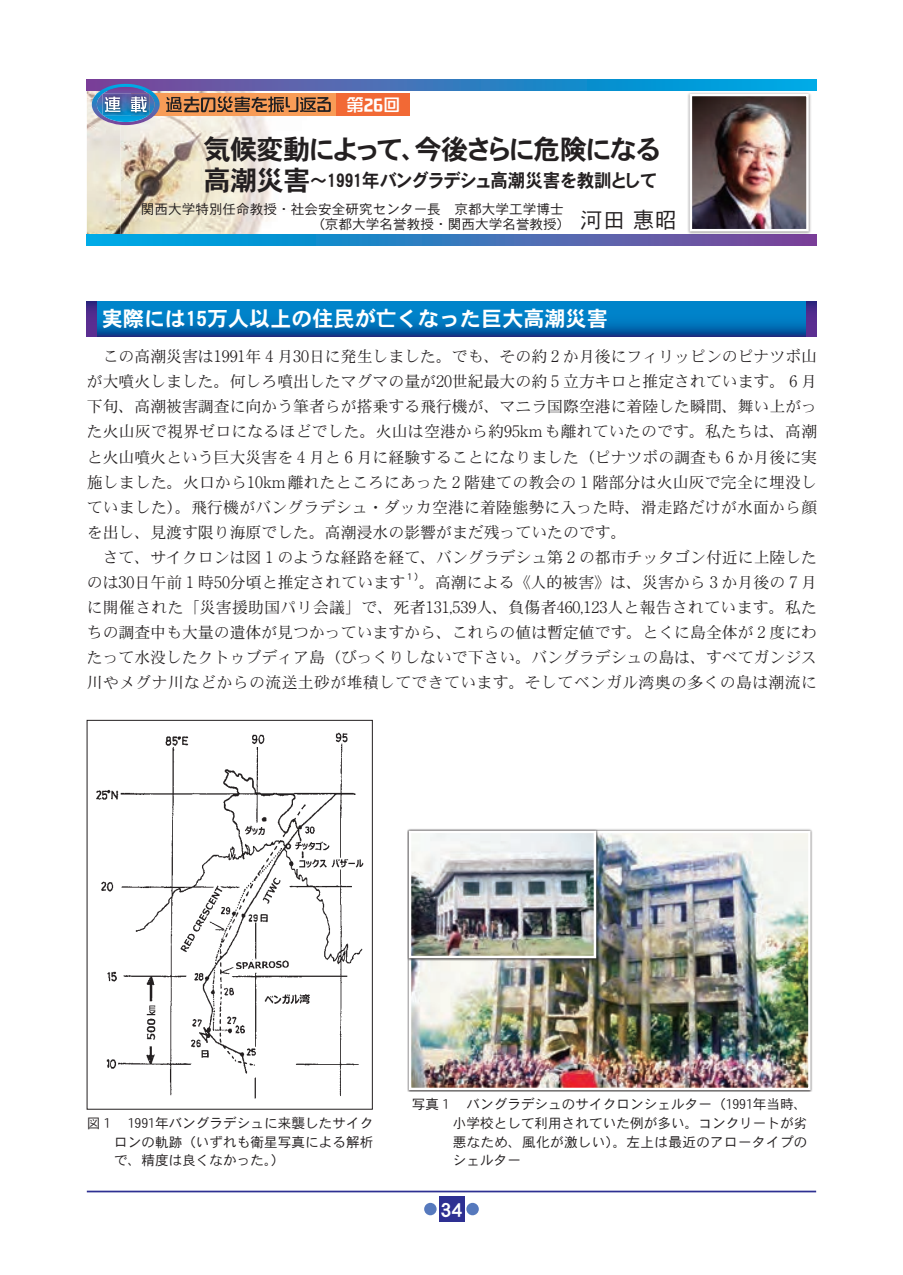
<style>
.page{position:relative;width:903px;height:1275px;background:#fff}
.page>*{position:absolute;margin:0;border:0;box-sizing:border-box;transform-origin:0 0}
.t1{font:27.3px "DFHS Gothic Std W7";letter-spacing:-.09em;color:#231f20}
.t2{font:22.4px "DFHS Gothic Std W3";color:#231f20}
.t3{font:21px "DFHS Gothic Std W7";color:#fff}
.t4{font:18.55px "DFHS Gothic Std W7";letter-spacing:-.05em;color:#231f20;scale:.94 1}
.t5{font:17.32px "DF So Gei Std W5";color:#fff}
.t6{font:15.92px/25px "DFHS Mincho Std W3";color:#231f20}
.t7{font:13.65px/18.6px "DFHS Gothic Std W3";color:#231f20;text-align:justify}
.t8{font:9.28px "DFHS Gothic Std W5";color:#231f20}
.s1{font-size:19.25px}
.s2{font-size:27.3px}
.s3{font-family:"Ryumin Pr 6";font-weight:300}
</style>
<div class="page">
<svg style="left:97px;top:301px;width:709px;height:35px;background:#0173bb"></svg>
<svg style="left:87px;top:301px;width:10px;height:35px"></svg>
<svg style="left:806px;top:301px;width:10px;height:35px"></svg>
<img style="left:87px;top:90px;width:220px;height:145px">
<svg style="left:87px;top:79px;width:729px;height:11px;background:#337bbf"></svg>
<svg style="left:87px;top:235px;width:729px;height:11px;background:#3678be"></svg>
<svg style="left:131px;top:93px;width:206px;height:23px;background:#e09661"></svg>
<svg style="left:166px;top:97px;width:165px;height:15px;background:#96633e"></svg>
<div style="left:337px;top:93px;width:73px;height:23px;background:#f26935"></div>
<img style="left:102px;top:94px;width:47px;height:21px">
<svg style="left:92px;top:84px;width:55px;height:28px;background:#6c84b9"></svg>
<img style="left:96px;top:732px;width:268px;height:366px">
<div style="left:87px;top:720px;width:286px;height:389px;border:1px solid #231f20"></div>
<img style="left:412px;top:834px;width:396px;height:253px">
<div style="left:409px;top:831px;width:402px;height:259px;border:2px solid #fff"></div>
<svg style="left:407px;top:829px;width:191px;height:131px"></svg>
<img style="left:412px;top:834px;width:181px;height:121px">
<div style="left:409px;top:831px;width:187px;height:127px;border:2px solid #fff"></div>
<div style="left:687px;top:91px;width:124px;height:143px;background:#f3f3f3"></div>
<img style="left:688px;top:93px;width:122px;height:140px">
<hr style="left:87px;top:1191px;width:729px;height:1px;background:#2e3092">
<div style="left:439px;top:1196px;width:25px;height:25px;background:#2e3092"></div>
<div style="left:466px;top:1203px;width:13px;height:12px;background:#5679bd;border-radius:50%"></div>
<div style="left:424px;top:1203px;width:13px;height:12px;background:#5679bd;border-radius:50%"></div>
<p class="t5" style="left:346px;top:95px;width:55px">第<span class="s1">26</span>回</p>
<h1 class="t1" style="left:203px;top:134px;width:460px">気候変動によって、今後さらに危険になる</h1>
<p class="t4" style="left:203px;top:170px;width:484px"><span class="s2">高潮災害</span>～1991年バングラデシュ高潮災害を教訓として</p>
<h2 class="t2" style="left:580px;top:207px;width:98px">河田 惠昭</h2>
<p class="t7" style="left:311px;top:201px;width:261px;line-height:14.9px;text-indent:-171px">関西大学特別任命教授・社会安全研究センター長　京都大学工学博士（京都大学名誉教授・関西大学名誉教授）</p>
<h3 class="t3" style="left:102px;top:307px;width:507px">実際には15万人以上の住民が亡くなった巨大高潮災害</h3>
<p class="t6" style="left:87px;top:344px;width:732px">　この高潮災害は<span class="s3">1991</span>年 <span class="s3">4</span> 月<span class="s3">30</span>日に発生しました。でも、その約 <span class="s3">2</span> か月後にフィリッピンのピナツボ山が大噴火しました。何しろ噴出したマグマの量が<span class="s3">20</span>世紀最大の約 <span class="s3">5</span> 立方キロと推定されています。 <span class="s3">6</span> 月下旬、高潮被害調査に向かう筆者らが搭乗する飛行機が、マニラ国際空港に着陸した瞬間、舞い上がった火山灰で視界ゼロになるほどでした。火山は空港から約<span class="s3">95km</span>も離れていたのです。私たちは、高潮と火山噴火という巨大災害を <span class="s3">4</span> 月と <span class="s3">6</span> 月に経験することになりました（ピナツボの調査も <span class="s3">6</span> か月後に実施しました。火口から<span class="s3">10km</span>離れたところにあった <span class="s3">2</span> 階建ての教会の <span class="s3">1</span> 階部分は火山灰で完全に埋没していました）。飛行機がバングラデシュ・ダッカ空港に着陸態勢に入った時、滑走路だけが水面から顔を出し、見渡す限り海原でした。高潮浸水の影響がまだ残っていたのです。<br>　さて、サイクロンは図 <span class="s3">1</span> のような経路を経て、バングラデシュ第 <span class="s3">2</span> の都市チッタゴン付近に上陸したのは<span class="s3">30</span>日午前 <span class="s3">1</span> 時<span class="s3">50</span>分頃と推定されています</p>
<p class="t8" style="left:407px;top:572px;width:18px">1 ）</p>
<p class="t6" style="left:87px;top:569px;width:732px;text-align:justify;text-indent:332px">。高潮による《人的被害》は、災害から <span class="s3">3</span> か月後の <span class="s3">7</span> 月に開催された「災害援助国パリ会議」で、死者<span class="s3">131,539</span>人、負傷者<span class="s3">460,123</span>人と報告されています。私たちの調査中も大量の遺体が見つかっていますから、これらの値は暫定値です。とくに島全体が <span class="s3">2</span> 度にわたって水没したクトゥブディア島（びっくりしないで下さい。バングラデシュの島は、すべてガンジス川やメグナ川などからの流送土砂が堆積してできています。そしてベンガル湾奥の多くの島は潮流に</p>
<p class="t7" style="left:114px;top:1113px;width:261px;text-indent:-27px">図 1 　1991年バングラデシュに来襲したサイクロンの軌跡（いずれも衛星写真による解析で、精度は良くなかった。）</p>
<p class="t7" style="left:453px;top:1095px;width:356px;text-indent:-41px">写真 1 　バングラデシュのサイクロンシェルター（1991年当時、小学校として利用されていた例が多い。コンクリートが劣悪なため、風化が激しい）。左上は最近のアロータイプのシェルター</p>
<h3 class="t3" style="left:440px;top:1198px;width:23px">34</h3>
</div>
